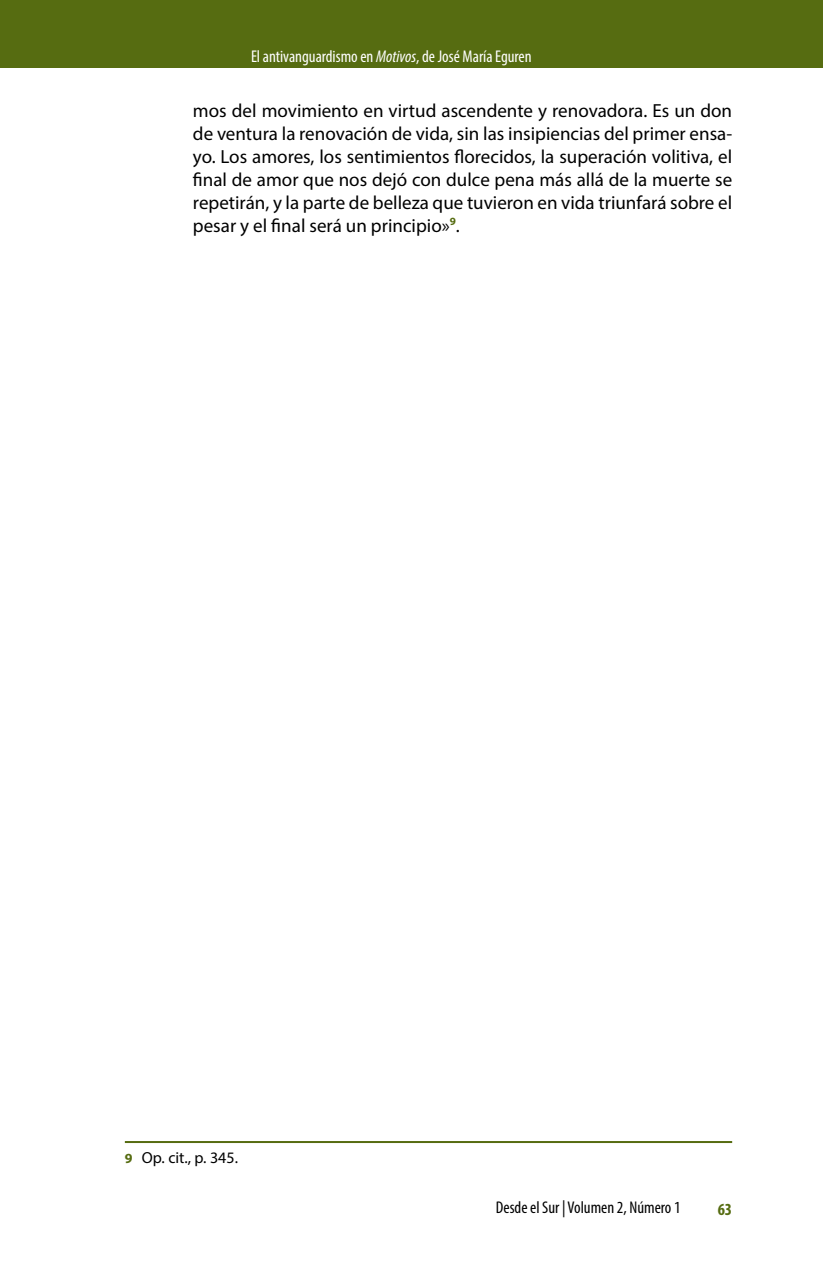
<style>
.page{position:relative;width:823px;height:1265px;background:#fff}
.page>*{position:absolute;margin:0;border:0;box-sizing:border-box;transform-origin:0 0}
.SUMILLA_PARRAFO{font:19px/23px "Myriad Pro";color:#000;text-align:justify}
.PARRAFOS{font:condensed 17px "Myriad Pro";color:#fff}
.t1{font:condensed 17px "Myriad Pro";color:#000}
.t2{font:700 condensed 17px "Myriad Pro";color:#566c11}
.NOTA_AL_PIE{font:16px "Myriad Pro";color:#000}
.s1{font-style:italic}
.s2{font-weight:700;font-size:14px;color:#566c11}
</style>
<div class="page">
<div style="left:0;top:0;width:822px;height:68px;background:#566c11"></div>
<hr style="left:125px;top:1140px;width:606px;height:2px;background:#566c11">
<p class="PARRAFOS" style="left:251px;top:46px;width:282px">El antivanguardismo en <span class="s1">Motivos</span>, de José María Eguren</p>
<p class="SUMILLA_PARRAFO" style="left:193px;top:98px;width:540px">mos del movimiento en virtud ascendente y renovadora. Es un don de ventura la renovación de vida, sin las insipiencias del primer ensa&shy;yo. Los amores, los sentimientos florecidos, la superación volitiva, el final de amor que nos dejó con dulce pena más allá de la muerte se repetirán, y la parte de belleza que tuvieron en vida triunfará sobre el pesar y el final será un principio»<sup>9</sup>.</p>
<p class="NOTA_AL_PIE" style="left:125px;top:1147px;width:114px"><span class="s2">9</span> Op. cit., p. 345.</p>
<p class="t1" style="left:495px;top:1196px;width:186px">Desde el Sur | Volumen 2, Número 1</p>
<p class="t2" style="left:717px;top:1198px;width:16px">63</p>
</div>
